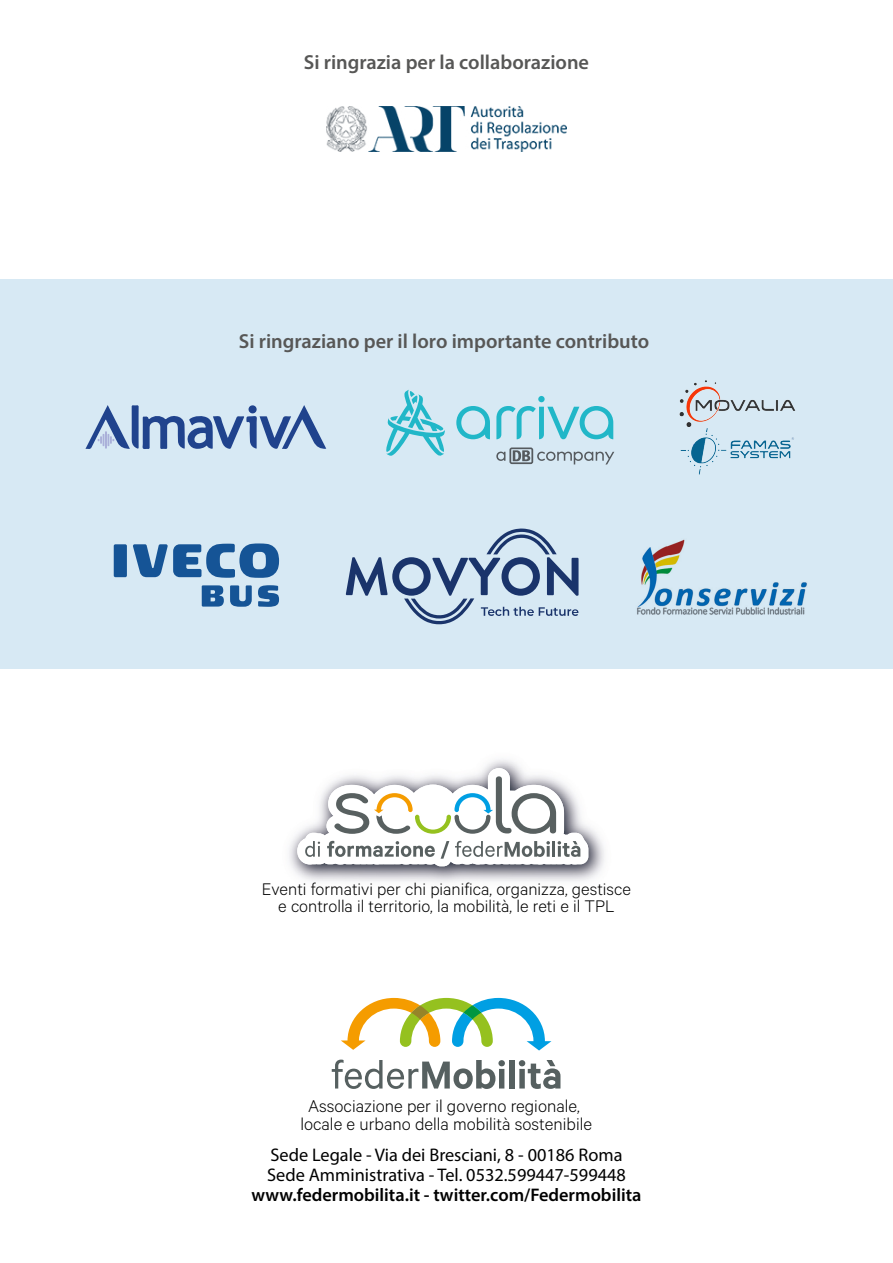
<style>
.page{position:relative;width:893px;height:1263px;background:#fff}
.page>*{position:absolute;margin:0;border:0;box-sizing:border-box;transform-origin:0 0}
.t1{font:600 20.25px "Myriad Pro";color:#575756}
.t2{font:300 19.2px/17.7px "Calibre";color:#000;text-align:center}
.t3{font:300 18.9px/17.2px "Calibre";color:#000;text-align:center}
.t4{font:18.3px "Myriad Pro";color:#000}
.t5{font:600 18.3px "Myriad Pro";color:#000}
</style>
<div class="page">
<div style="left:0;top:279px;width:893px;height:390px;background:#d7e9f4"></div>
<svg style="left:341px;top:998px;width:210px;height:52px"></svg>
<svg style="left:411px;top:1005px;width:18px;height:14px"></svg>
<svg style="left:332px;top:1059px;width:173px;height:30px"></svg>
<div style="left:509px;top:1060px;width:6px;height:28px;background:#566060"></div>
<svg style="left:519px;top:1060px;width:41px;height:29px"></svg>
<svg style="left:85px;top:405px;width:241px;height:44px"></svg>
<svg style="left:496px;top:447px;width:118px;height:17px"></svg>
<svg style="left:456px;top:406px;width:34px;height:33px"></svg>
<svg style="left:496px;top:406px;width:117px;height:33px"></svg>
<div style="left:538px;top:396px;width:7px;height:6px;background:#21b7c8;border-radius:50%"></div>
<svg style="left:386px;top:390px;width:59px;height:66px"></svg>
<img style="left:679px;top:380px;width:117px;height:95px">
<svg style="left:346px;top:528px;width:232px;height:96px"></svg>
<div style="left:114px;top:544px;width:13px;height:33px;background:#155496;border-radius:2px"></div>
<svg style="left:133px;top:543px;width:146px;height:35px"></svg>
<svg style="left:202px;top:585px;width:22px;height:22px"></svg>
<svg style="left:230px;top:585px;width:22px;height:22px"></svg>
<svg style="left:258px;top:585px;width:21px;height:22px"></svg>
<img style="left:637px;top:539px;width:170px;height:75px">
<img style="left:326px;top:106px;width:241px;height:46px">
<img style="left:289px;top:759px;width:315px;height:123px">
<svg style="left:297px;top:768px;width:291px;height:98px"></svg>
<p class="t1" style="left:304px;top:50px;width:287px">Si ringrazia per la collaborazione</p>
<p class="t1" style="left:239px;top:328px;width:412px">Si ringraziano per il loro importante contributo</p>
<p class="t3" style="left:262px;top:879px;width:371px">Eventi formativi per chi pianifica, organizza, gestisce e controlla il territorio, la mobilità, le reti e il TPL</p>
<p class="t2" style="left:300px;top:1097px;width:293px">Associazione per il governo regionale, locale e urbano della mobilità sostenibile</p>
<p class="t4" style="left:270px;top:1143px;width:354px">Sede Legale - Via dei Bresciani, 8 - 00186 Roma</p>
<p class="t4" style="left:267px;top:1163px;width:360px">Sede Amministrativa - Tel. 0532.599447-599448</p>
<p class="t5" style="left:252px;top:1183px;width:391px">www.federmobilita.it - twitter.com/Federmobilita</p>
</div>
